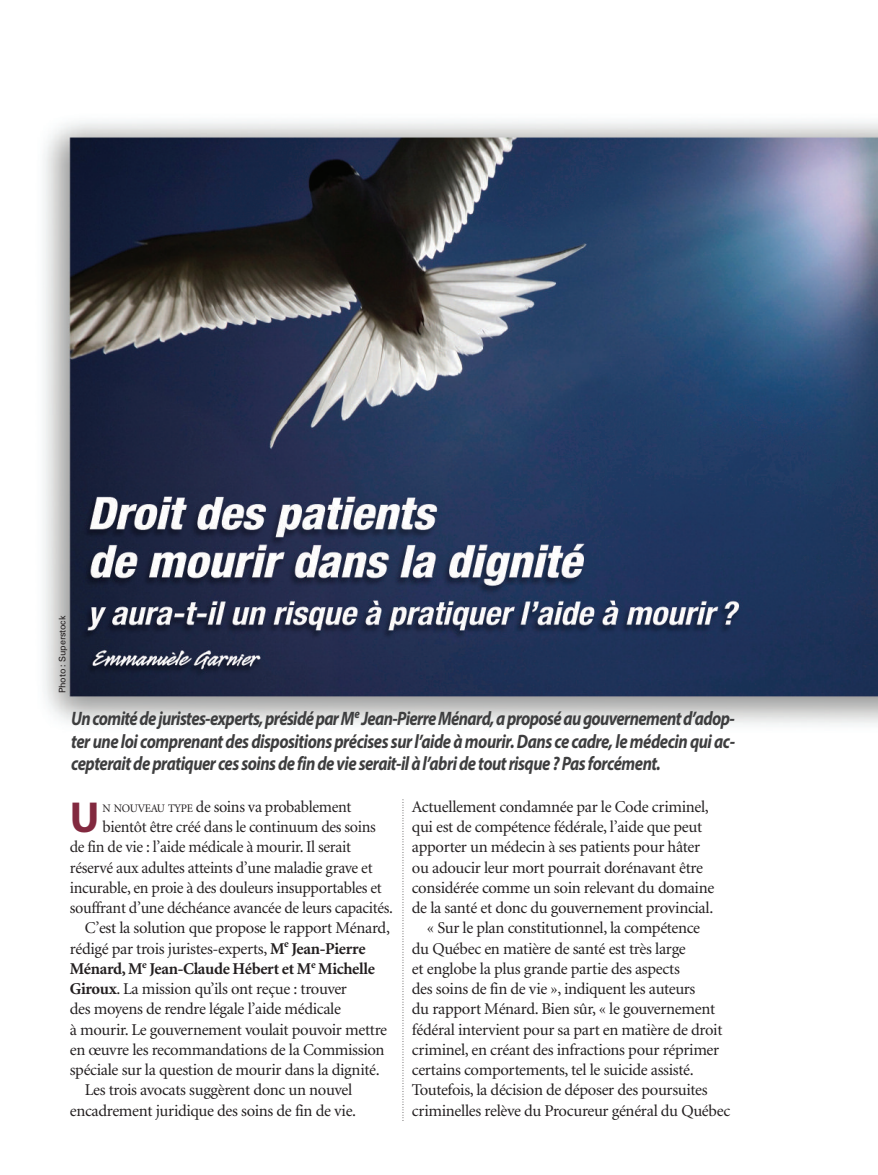
<style>
.page{position:relative;width:878px;height:1175px;background:#fff}
.page>*{position:absolute;margin:0;border:0;box-sizing:border-box;transform-origin:0 0}
.t1{font:700 43.5px "Myriad Pro";color:#82293f}
.t2{font:italic 700 19.5px/22.5px "Myriad Pro";letter-spacing:-.03em;color:#3e3e3f;text-align:justify;scale:.85 1}
.t3{font:16.5px "Minion";letter-spacing:-.02em;color:#231f20}
.t4{font:700 16.5px "Minion";letter-spacing:-.02em;color:#231f20}
.t5{font:9px "Univers";letter-spacing:-.015em;color:#231f20}
.s1{font-size:11.55px}
.s2{font-weight:700}
</style>
<div class="page">
<img style="left:43px;top:121px;width:835px;height:604px">
<svg style="left:402px;top:800px;width:1px;height:319px"></svg>
<p class="t5" style="left:59px;top:693px;width:79px;rotate:-90deg">Photo : Superstock</p>
<p class="t2" style="left:71px;top:709px;width:782px">Un comité de juristes-experts, présidé par M<sup>e</sup> Jean-Pierre Ménard, a proposé au gouvernement d’adop&shy;ter une loi comprenant des dispositions précises sur l’aide à mourir. Dans ce cadre, le médecin qui ac&shy;cepterait de pratiquer ces soins de fin de vie serait-il à l’abri de tout risque ? Pas forcément.</p>
<h1 class="t1" style="left:70px;top:801px;width:31px">U</h1>
<p class="t3" style="left:103px;top:800px;width:250px"><span class="s1">N NOUVEAU TYPE</span> de soins va probablement</p>
<p class="t3" style="left:103px;top:820px;width:275px">bientôt être créé dans le continuum des soins</p>
<p class="t3" style="left:70px;top:840px;width:283px">de fin de vie : l’aide médicale à mourir. Il serait</p>
<p class="t3" style="left:70px;top:861px;width:304px">réservé aux adultes atteints d’une maladie grave et</p>
<p class="t3" style="left:70px;top:881px;width:313px">incurable, en proie à des douleurs insupportables et</p>
<p class="t3" style="left:70px;top:901px;width:325px">souffrant d’une déchéance avancée de leurs capacités.</p>
<p class="t3" style="left:85px;top:921px;width:307px">C’est la solution que propose le rapport Ménard,</p>
<p class="t3" style="left:70px;top:942px;width:297px">rédigé par trois juristes-experts, <span class="s2">M</span><sup>e</sup> <span class="s2">Jean-Pierre</span></p>
<p class="t4" style="left:70px;top:962px;width:306px">Ménard, M<sup>e</sup> Jean-Claude Hébert et M<sup>e</sup> Michelle</p>
<p class="t3" style="left:70px;top:982px;width:279px"><span class="s2">Giroux</span>. La mission qu’ils ont reçue : trouver</p>
<p class="t3" style="left:70px;top:1002px;width:273px">des moyens de rendre légale l’aide médicale</p>
<p class="t3" style="left:70px;top:1023px;width:319px">à mourir. Le gouvernement voulait pouvoir mettre</p>
<p class="t3" style="left:70px;top:1043px;width:316px">en œuvre les recommandations de la Commission</p>
<p class="t3" style="left:70px;top:1063px;width:311px">spéciale sur la question de mourir dans la dignité.</p>
<p class="t3" style="left:85px;top:1083px;width:269px">Les trois avocats suggèrent donc un nouvel</p>
<p class="t3" style="left:70px;top:1104px;width:288px">encadrement juridique des soins de fin de vie.</p>
<p class="t3" style="left:412px;top:800px;width:298px">Actuellement condamnée par le Code criminel,</p>
<p class="t3" style="left:412px;top:820px;width:291px">qui est de compétence fédérale, l’aide que peut</p>
<p class="t3" style="left:412px;top:840px;width:289px">apporter un médecin à ses patients pour hâter</p>
<p class="t3" style="left:412px;top:860px;width:292px">ou adoucir leur mort pourrait dorénavant être</p>
<p class="t3" style="left:412px;top:881px;width:304px">considérée comme un soin relevant du domaine</p>
<p class="t3" style="left:412px;top:901px;width:303px">de la santé et donc du gouvernement provincial.</p>
<p class="t3" style="left:427px;top:921px;width:274px">« Sur le plan constitutionnel, la compétence</p>
<p class="t3" style="left:412px;top:941px;width:275px">du Québec en matière de santé est très large</p>
<p class="t3" style="left:412px;top:962px;width:269px">et englobe la plus grande partie des aspects</p>
<p class="t3" style="left:412px;top:982px;width:285px">des soins de fin de vie », indiquent les auteurs</p>
<p class="t3" style="left:412px;top:1002px;width:304px">du rapport Ménard. Bien sûr, « le gouvernement</p>
<p class="t3" style="left:412px;top:1022px;width:312px">fédéral intervient pour sa part en matière de droit</p>
<p class="t3" style="left:412px;top:1043px;width:309px">criminel, en créant des infractions pour réprimer</p>
<p class="t3" style="left:412px;top:1063px;width:283px">certains comportements, tel le suicide assisté.</p>
<p class="t3" style="left:412px;top:1083px;width:297px">Toutefois, la décision de déposer des poursuites</p>
<p class="t3" style="left:412px;top:1103px;width:320px">criminelles relève du Procureur général du Québec</p>
</div>
